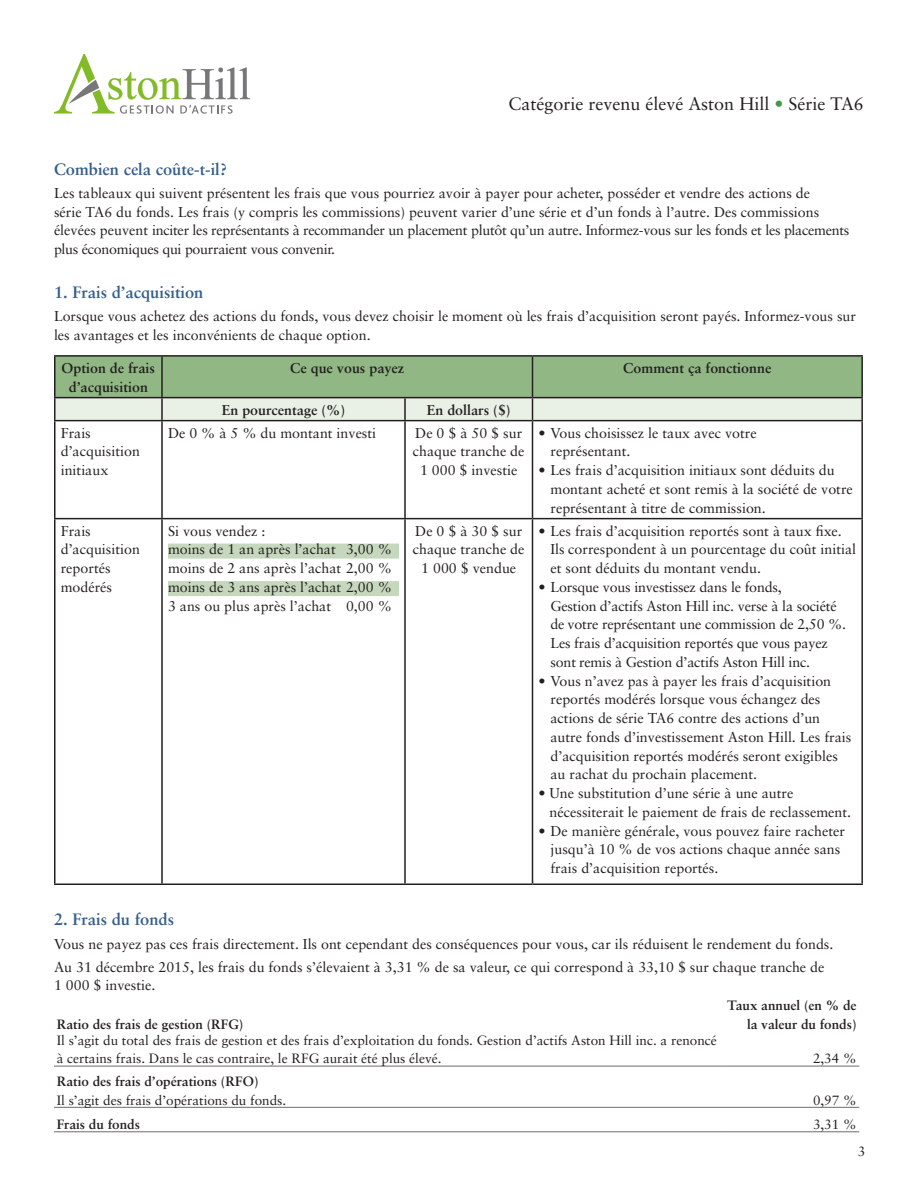
<style>
.page{position:relative;width:918px;height:1188px;background:#fff}
.page>*{position:absolute;margin:0;border:0;box-sizing:border-box;transform-origin:0 0}
.t1{font:18px "Sabon";color:#231f20}
.t2{font:700 16.5px "Sabon";color:#355e8a}
.t3{font:14.25px/18.8px "Sabon";color:#231f20}
.t4{font:700 14.25px/18.8px "Sabon";color:#231f20;text-align:center}
.t5{font:13.5px/18.8px "Sabon";color:#231f20}
.t6{font:700 13.5px/18.8px "Sabon";color:#231f20;text-align:right}
.s1{color:#459848}
</style>
<div class="page">
<svg style="left:54px;top:54px;width:196px;height:60px"></svg>
<hr style="left:54px;top:355px;width:108px;height:2px;background:#231f20">
<hr style="left:54px;top:357px;width:2px;height:40px;background:#231f20">
<hr style="left:162px;top:355px;width:243px;height:2px;background:#231f20">
<hr style="left:405px;top:355px;width:127px;height:2px;background:#231f20">
<hr style="left:532px;top:355px;width:331px;height:2px;background:#231f20">
<hr style="left:861px;top:357px;width:2px;height:40px;background:#231f20">
<hr style="left:54px;top:397px;width:108px;height:1px;background:#231f20">
<hr style="left:54px;top:398px;width:2px;height:22px;background:#231f20">
<hr style="left:532px;top:397px;width:331px;height:1px;background:#231f20">
<svg style="left:55px;top:356px;width:807px;height:64px;background:#a9c4a1"></svg>
<hr style="left:861px;top:398px;width:2px;height:22px;background:#231f20">
<hr style="left:54px;top:420px;width:108px;height:1px;background:#231f20">
<hr style="left:54px;top:421px;width:2px;height:97px;background:#231f20">
<hr style="left:162px;top:420px;width:243px;height:1px;background:#231f20">
<hr style="left:161px;top:421px;width:2px;height:97px;background:#231f20">
<hr style="left:405px;top:420px;width:127px;height:1px;background:#231f20">
<hr style="left:404px;top:421px;width:2px;height:97px;background:#231f20">
<hr style="left:532px;top:420px;width:331px;height:1px;background:#231f20">
<hr style="left:532px;top:421px;width:1px;height:97px;background:#231f20">
<hr style="left:861px;top:421px;width:2px;height:97px;background:#231f20">
<hr style="left:54px;top:518px;width:108px;height:1px;background:#231f20">
<hr style="left:54px;top:519px;width:2px;height:365px;background:#231f20">
<hr style="left:162px;top:518px;width:243px;height:1px;background:#231f20">
<hr style="left:161px;top:519px;width:2px;height:365px;background:#231f20">
<hr style="left:405px;top:518px;width:127px;height:1px;background:#231f20">
<hr style="left:404px;top:519px;width:2px;height:365px;background:#231f20">
<hr style="left:532px;top:518px;width:331px;height:1px;background:#231f20">
<hr style="left:532px;top:519px;width:1px;height:365px;background:#231f20">
<hr style="left:861px;top:519px;width:2px;height:365px;background:#231f20">
<hr style="left:54px;top:884px;width:108px;height:1px;background:#231f20">
<hr style="left:162px;top:884px;width:243px;height:1px;background:#231f20">
<hr style="left:405px;top:884px;width:127px;height:1px;background:#231f20">
<hr style="left:532px;top:884px;width:331px;height:1px;background:#231f20">
<div style="left:168px;top:544px;width:231px;height:15px;background:#c5d7bc"></div>
<div style="left:168px;top:581px;width:231px;height:15px;background:#c5d7bc"></div>
<hr style="left:54px;top:1066px;width:670px;height:1px;background:#6c6d70">
<hr style="left:724px;top:1066px;width:135px;height:1px;background:#6c6d70">
<hr style="left:54px;top:1107px;width:670px;height:1px;background:#6c6d70">
<hr style="left:54px;top:1131px;width:670px;height:1px;background:#6c6d70">
<hr style="left:724px;top:1107px;width:135px;height:1px;background:#6c6d70">
<hr style="left:724px;top:1131px;width:135px;height:1px;background:#6c6d70">
<p class="t1" style="left:508px;top:93px;width:357px">Catégorie revenu élevé Aston Hill <span class="s1">•</span> Série TA6</p>
<p class="t2" style="left:54px;top:159px;width:175px">Combien cela coûte-t-il?</p>
<p class="t3" style="left:54px;top:183px;width:797px">Les tableaux qui suivent présentent les frais que vous pourriez avoir à payer pour acheter, posséder et vendre des actions de<br>série TA6 du fonds. Les frais (y compris les commissions) peuvent varier d’une série et d’un fonds à l’autre. Des commissions élevées peuvent inciter les représentants à recommander un placement plutôt qu’un autre. Informez-vous sur les fonds et les placements plus économiques qui pourraient vous convenir.</p>
<p class="t2" style="left:54px;top:282px;width:151px">1. Frais d’acquisition</p>
<p class="t3" style="left:54px;top:307px;width:804px">Lorsque vous achetez des actions du fonds, vous devez choisir le moment où les frais d’acquisition seront payés. Informez-vous sur les avantages et les inconvénients de chaque option.</p>
<p class="t4" style="left:62px;top:358px;width:95px">Option de frais d’acquisition</p>
<p class="t4" style="left:290px;top:358px;width:116px">Ce que vous payez</p>
<p class="t4" style="left:623px;top:358px;width:150px">Comment ça fonctionne</p>
<p class="t4" style="left:222px;top:400px;width:125px">En pourcentage (%)</p>
<p class="t4" style="left:427px;top:400px;width:85px">En dollars ($)</p>
<p class="t3" style="left:61px;top:423px;width:81px">Frais d’acquisition initiaux</p>
<p class="t3" style="left:168px;top:423px;width:210px">De 0 % à 5 % du montant investi</p>
<p class="t3" style="left:413px;top:423px;width:113px;text-align:center">De 0 $ à 50 $ sur chaque tranche de<br>1 000 $ investie</p>
<p class="t3" style="left:550px;top:423px;width:208px;text-indent:-12px">• Vous choisissez le taux avec votre représentant.</p>
<p class="t3" style="left:550px;top:461px;width:304px;text-indent:-12px">• Les frais d’acquisition initiaux sont déduits du montant acheté et sont remis à la société de votre représentant à titre de commission.</p>
<p class="t3" style="left:61px;top:521px;width:81px">Frais d’acquisition reportés modérés</p>
<p class="t3" style="left:168px;top:521px;width:225px">Si vous vendez :<br>moins de 1 an après l’achat 3,00 % moins de 2 ans après l’achat 2,00 % moins de 3 ans après l’achat 2,00 %<br>3 ans ou plus après l’achat 0,00 %</p>
<p class="t3" style="left:413px;top:521px;width:113px;text-align:center">De 0 $ à 30 $ sur chaque tranche de<br>1 000 $ vendue</p>
<p class="t3" style="left:550px;top:521px;width:307px;text-indent:-12px">• Les frais d’acquisition reportés sont à taux fixe.<br>Ils correspondent à un pourcentage du coût initial et sont déduits du montant vendu.</p>
<p class="t3" style="left:550px;top:577px;width:297px;text-indent:-12px">• Lorsque vous investissez dans le fonds,<br>Gestion d’actifs Aston Hill inc. verse à la société de votre représentant une commission de 2,50 %.<br>Les frais d’acquisition reportés que vous payez sont remis à Gestion d’actifs Aston Hill inc.</p>
<p class="t3" style="left:550px;top:671px;width:302px;text-indent:-12px">• Vous n’avez pas à payer les frais d’acquisition reportés modérés lorsque vous échangez des actions de série TA6 contre des actions d’un autre fonds d’investissement Aston Hill. Les frais d’acquisition reportés modérés seront exigibles au rachat du prochain placement.</p>
<p class="t3" style="left:550px;top:784px;width:303px;text-indent:-11px">• Une substitution d’une série à une autre nécessiterait le paiement de frais de reclassement.</p>
<p class="t3" style="left:550px;top:821px;width:296px;text-indent:-12px">• De manière générale, vous pouvez faire racheter jusqu’à 10 % de vos actions chaque année sans frais d’acquisition reportés.</p>
<p class="t2" style="left:54px;top:910px;width:122px">2. Frais du fonds</p>
<p class="t3" style="left:54px;top:932px;width:781px;line-height:23.1px">Vous ne payez pas ces frais directement. Ils ont cependant des conséquences pour vous, car ils réduisent le rendement du fonds.<br>Au 31 décembre 2015, les frais du fonds s’élevaient à 3,31 % de sa valeur, ce qui correspond à 33,10 $ sur chaque tranche de</p>
<p class="t3" style="left:54px;top:976px;width:103px">1 000 $ investie.</p>
<p class="t6" style="left:57px;top:1014px;width:188px">Ratio des frais de gestion (RFG)</p>
<p class="t6" style="left:727px;top:996px;width:131px">Taux annuel (en % de la valeur du fonds)</p>
<p class="t5" style="left:57px;top:1030px;width:662px">Il s’agit du total des frais de gestion et des frais d’exploitation du fonds. Gestion d’actifs Aston Hill inc. a renoncé à certains frais. Dans le cas contraire, le RFG aurait été plus élevé.</p>
<p class="t5" style="left:813px;top:1049px;width:45px">2,34 %</p>
<p class="t6" style="left:57px;top:1072px;width:203px">Ratio des frais d’opérations (RFO)</p>
<p class="t5" style="left:57px;top:1090px;width:231px">Il s’agit des frais d’opérations du fonds.</p>
<p class="t5" style="left:813px;top:1090px;width:45px">0,97 %</p>
<p class="t6" style="left:57px;top:1115px;width:85px">Frais du fonds</p>
<p class="t5" style="left:813px;top:1115px;width:45px">3,31 %</p>
<p class="t5" style="left:858px;top:1142px;width:9px">3</p>
</div>
